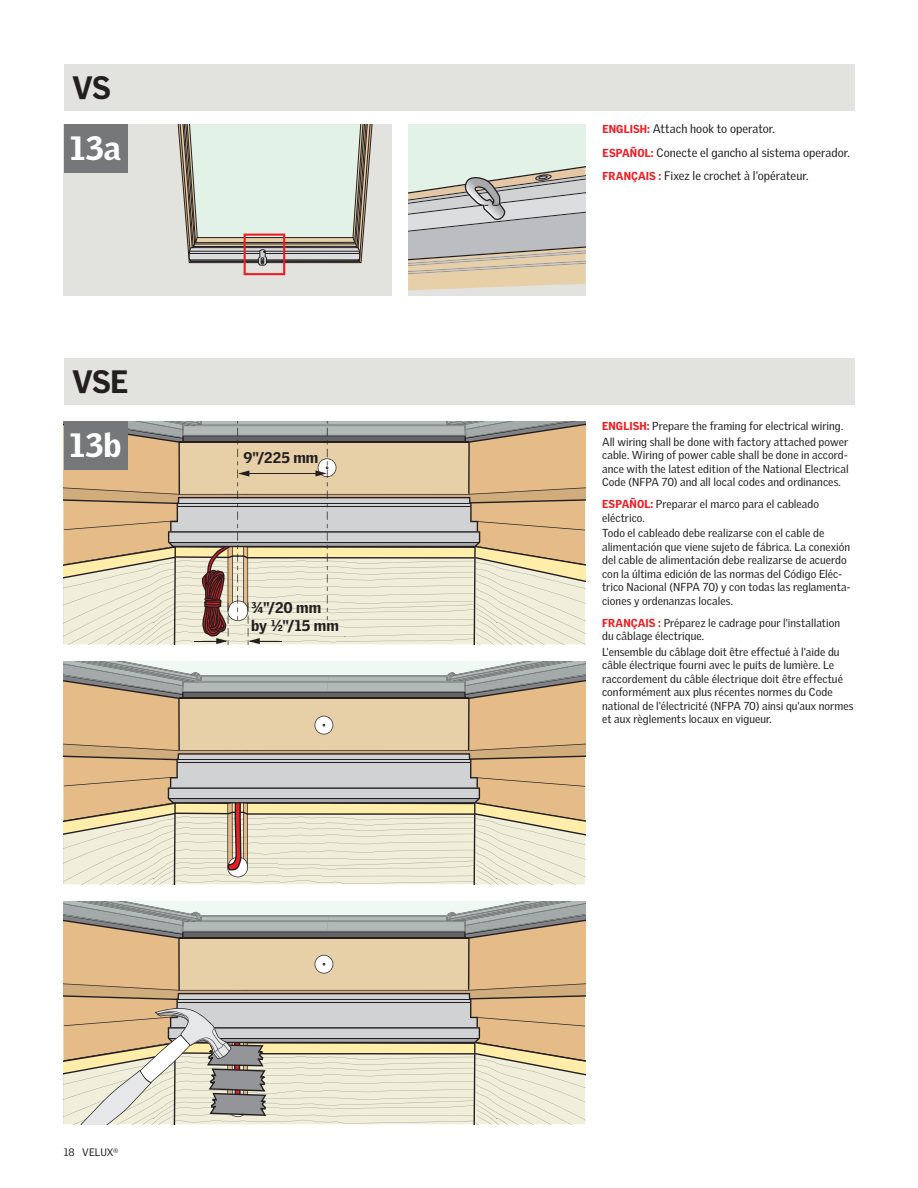
<style>
.page{position:relative;width:918px;height:1188px;background:#fff}
.page>*{position:absolute;margin:0;border:0;box-sizing:border-box;transform-origin:0 0}
.t1{font:900 32.7px "Velux Gothic";letter-spacing:.015em;color:#fff}
.t2{font:900 31.5px "Velux Gothic";color:#231f20}
.t3{font:900 15px/18px "Velux Gothic";color:#231f20}
.t4{font:12px/23.5px "Velux Gothic";letter-spacing:.005em;color:#231f20}
.t5{font:11.25px/13.5px "Velux Gothic";letter-spacing:.005em;color:#231f20}
.t6{font:10.5px "Velux Gothic";letter-spacing:.005em;color:#231f20}
.s1{font-weight:900;font-size:11.25px;color:#ee1d23}
.s2{font-weight:900;color:#ee1d23}
</style>
<div class="page">
<svg style="left:64px;top:422px;width:521px;height:222px;background:#d4c6ab"></svg>
<svg style="left:64px;top:661px;width:521px;height:223px;background:#d3c5ab"></svg>
<svg style="left:64px;top:901px;width:521px;height:223px;background:#d0c3ab"></svg>
<div style="left:64px;top:124px;width:328px;height:172px;background:#e2e2de"></div>
<svg style="left:177px;top:124px;width:196px;height:142px"></svg>
<div style="left:244px;top:234px;width:41px;height:41px;border:2px solid #ee1d23"></div>
<div style="left:408px;top:124px;width:177px;height:172px;background:#e2e2de"></div>
<div style="left:408px;top:124px;width:177px;height:100px;background:#e3f2e7"></div>
<svg style="left:408px;top:166px;width:177px;height:124px;background:#c8c3b9"></svg>
<div style="left:64px;top:124px;width:64px;height:49px;background:#767778"></div>
<div style="left:64px;top:422px;width:64px;height:48px;background:#767778"></div>
<div style="left:64px;top:358px;width:790px;height:47px;background:#e2e2de"></div>
<div style="left:64px;top:64px;width:790px;height:47px;background:#e2e2de"></div>
<h2 class="t2" style="left:72px;top:70px;width:40px">VS</h2>
<h1 class="t1" style="left:70px;top:130px;width:52px">13a</h1>
<h2 class="t2" style="left:72px;top:364px;width:58px">VSE</h2>
<h1 class="t1" style="left:70px;top:428px;width:53px">13b</h1>
<h3 class="t3" style="left:243px;top:449px;width:76px">9"/225 mm</h3>
<h3 class="t3" style="left:251px;top:598px;width:89px">¾"/20 mm by ½"/15 mm</h3>
<p class="t6" style="left:64px;top:1146px;width:56px">18 VELUX<sup>®</sup></p>
<p class="t4" style="left:602px;top:117px;width:249px"><span class="s1">ENGLISH:</span> Attach hook to operator.<br><span class="s1">ESPAÑOL:</span> Conecte el gancho al sistema operador.<br><span class="s1">FRANÇAIS :</span> Fixez le crochet à l'opérateur.</p>
<p class="t5" style="left:602px;top:418px;width:248px;line-height:15.6px"><span class="s2">ENGLISH:</span> Prepare the framing for electrical wiring.<br>All wiring shall be done with factory attached power</p>
<p class="t5" style="left:602px;top:448px;width:248px;text-align:justify">cable. Wiring of power cable shall be done in accord&shy;ance with the latest edition of the National Electrical Code (NFPA 70) and all local codes and ordinances.</p>
<p class="t5" style="left:602px;top:497px;width:219px"><span class="s2">ESPAÑOL:</span> Preparar el marco para el cableado eléctrico.</p>
<p class="t5" style="left:602px;top:527px;width:250px">Todo el cableado debe realizarse con el cable de alimentación que viene sujeto de fábrica. La conexión del cable de alimentación debe realizarse de acuerdo con la última edición de las normas del Código Eléc&shy;trico Nacional (NFPA 70) y con todas las reglamenta&shy;ciones y ordenanzas locales.</p>
<p class="t5" style="left:602px;top:616px;width:240px"><span class="s2">FRANÇAIS :</span> Préparez le cadrage pour l'installation du câblage électrique.</p>
<p class="t5" style="left:602px;top:645px;width:253px">L'ensemble du câblage doit être effectué à l'aide du câble électrique fourni avec le puits de lumière. Le raccordement du câble électrique doit être effectué conformément aux plus récentes normes du Code national de l'électricité (NFPA 70) ainsi qu'aux normes et aux règlements locaux en vigueur.</p>
</div>
